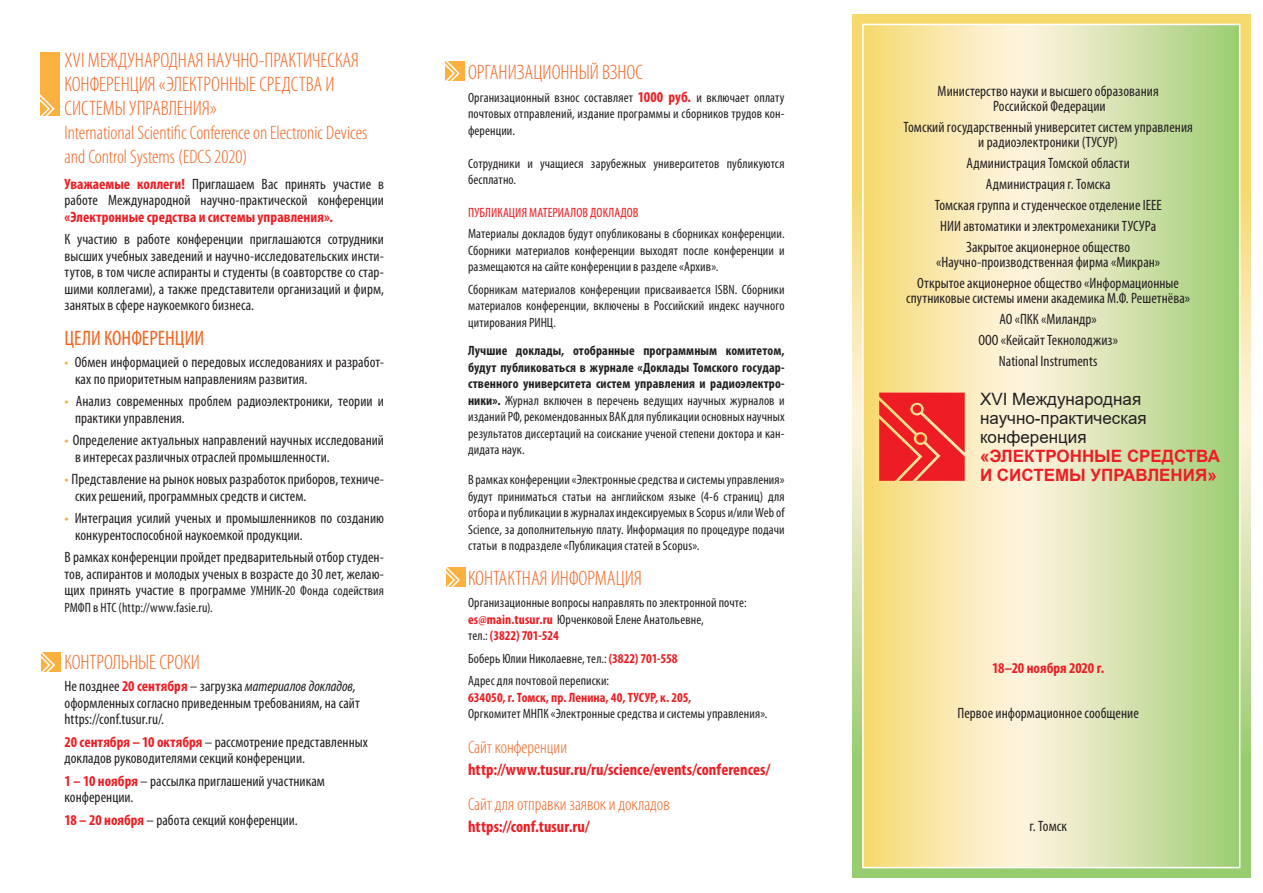
<style>
.page{position:relative;width:1263px;height:893px;background:#fff}
.page>*{position:absolute;margin:0;border:0;box-sizing:border-box;transform-origin:0 0}
.t1{font:300 condensed 21px/24px "Myriad Pro";color:#f36421}
.t2{font:condensed 21px "Myriad Pro";color:#f36421}
.t3{font:300 condensed 19.5px/24px "Myriad Pro";color:#f36421}
.t4{font:300 condensed 18px "Myriad Pro";color:#f36421}
.t5{font:16.95px/19px "Arial";color:#231f20}
.t6{font:700 16.95px/19px "Arial";color:#ee1d23}
.t7{font:700 condensed 16.5px "Myriad Pro";letter-spacing:.005em;color:#ee1d23}
.t8{font:condensed 15px/16.5px "Myriad Pro";letter-spacing:.005em;color:#231f20}
.t9{font:700 condensed 15px "Myriad Pro";letter-spacing:.005em;color:#ee1d23}
.t10{font:condensed 13.5px/16.5px "Myriad Pro";letter-spacing:.01em;color:#231f20;text-align:justify}
.t11{font:700 condensed 13.5px "Myriad Pro";letter-spacing:.005em;color:#ee1d23}
.t12{font:condensed 13.5px "Myriad Pro";letter-spacing:.005em;color:#ee1d23}
.s1{font-weight:700;color:#ee1d23}
.s2{color:#fbb03f}
.s3{font-stretch:normal;color:#fbb03f}
.s4{font-size:13.5px}
.s5{font-style:italic}
.s6{font-weight:700;font-size:15px;color:#ee1d23}
.s7{font-weight:700}
</style>
<div class="page">
<svg style="left:852px;top:15px;width:398px;height:862px;background:#d7dc8f"></svg>
<svg style="left:865px;top:27px;width:372px;height:838px;background:#e2e3ab"></svg>
<div style="left:862px;top:24px;width:378px;height:844px;border:2px solid #fff"></div>
<div style="left:41px;top:653px;width:19px;height:19px;background:#fbb03f"></div>
<svg style="left:41px;top:652px;width:15px;height:20px"></svg>
<div style="left:41px;top:52px;width:19px;height:64px;background:#fbb03f"></div>
<svg style="left:40px;top:93px;width:15px;height:23px"></svg>
<div style="left:446px;top:61px;width:19px;height:19px;background:#fbb03f"></div>
<svg style="left:445px;top:61px;width:16px;height:20px"></svg>
<div style="left:446px;top:568px;width:19px;height:19px;background:#fbb03f"></div>
<svg style="left:446px;top:567px;width:15px;height:20px"></svg>
<svg style="left:879px;top:393px;width:86px;height:88px;background:#ef3430"></svg>
<div style="left:913px;top:405px;width:8px;height:8px;background:#ee1d23;border-radius:50%"></div>
<div style="left:916px;top:434px;width:9px;height:9px;border:1px solid #f58220;border-radius:50%"></div>
<h1 class="t1" style="left:64px;top:49px;width:296px">XVI МЕЖДУНАРОДНАЯ НАУЧНО-ПРАКТИЧЕСКАЯ<br>КОНФЕРЕНЦИЯ «ЭЛЕКТРОННЫЕ СРЕДСТВА И<br>СИСТЕМЫ УПРАВЛЕНИЯ»</h1>
<h2 class="t3" style="left:64px;top:121px;width:304px">International Scientific Conference on Electronic Devices and Control Systems (EDCS 2020)</h2>
<p class="t8" style="left:64px;top:175px;width:321px"><span class="s1">Уважаемые коллеги!</span> Приглашаем Вас принять участие в работе Международной научно-практической конференции</p>
<p class="t9" style="left:64px;top:207px;width:270px">«Электронные средства и системы управления».</p>
<p class="t8" style="left:64px;top:231px;width:321px;text-align:justify">К участию в работе конференции приглашаются сотрудники высших учебных заведений и научно-исследовательских инсти&shy;тутов, в том числе аспиранты и студенты (в соавторстве со стар&shy;шими коллегами), а также представители организаций и фирм, занятых в сфере наукоемкого бизнеса.</p>
<h1 class="t2" style="left:64px;top:325px;width:141px">ЦЕЛИ КОНФЕРЕНЦИИ</h1>
<p class="t8" style="left:75px;top:354px;width:310px;text-indent:-11px"><span class="s2">•</span> Обмен информацией о передовых исследованиях и разработ&shy;ках по приоритетным направлениям развития.</p>
<p class="t8" style="left:75px;top:393px;width:310px;text-indent:-10px"><span class="s3">•</span> Анализ современных проблем радиоэлектроники, теории и практики управления.</p>
<p class="t8" style="left:75px;top:432px;width:310px;text-indent:-10px"><span class="s3">•</span> Определение актуальных направлений научных исследований в интересах различных отраслей промышленности.</p>
<p class="t8" style="left:75px;top:471px;width:310px;text-indent:-11px"><span class="s3">•</span> Представление на рынок новых разработок приборов, техниче&shy;ских решений, программных средств и систем.</p>
<p class="t8" style="left:75px;top:510px;width:311px;text-indent:-10px"><span class="s3">•</span> Интеграция усилий ученых и промышленников по созданию конкурентоспособной наукоемкой продукции.</p>
<p class="t8" style="left:65px;top:549px;width:321px;text-align:justify">В рамках конференции пройдет предварительный отбор студен&shy;тов, аспирантов и молодых ученых в возрасте до 30 лет, желаю&shy;щих принять участие в программе <span class="s4">УМНИК-20 Фонда содействия</span></p>
<p class="t10" style="left:64px;top:599px;width:150px">РМФП в НТС (http://www.fasie.ru).</p>
<h1 class="t1" style="left:64px;top:650px;width:137px">КОНТРОЛЬНЫЕ СРОКИ</h1>
<p class="t8" style="left:64px;top:678px;width:297px">Не позднее <span class="s1">20 сентября</span> – загрузка <span class="s5">материалов докладов, </span>оформленных согласно приведенным требованиям, на сайт https://conf.tusur.ru/.</p>
<p class="t8" style="left:64px;top:733px;width:305px"><span class="s1">20 сентября – 10 октября</span> – рассмотрение представленных докладов руководителями секций конференции.</p>
<p class="t8" style="left:64px;top:772px;width:262px"><span class="s1">1 – 10 ноября</span> – рассылка приглашений участникам конференции.</p>
<p class="t8" style="left:64px;top:811px;width:235px"><span class="s1">18 – 20 ноября</span> – работа секций конференции.</p>
<h1 class="t1" style="left:468px;top:61px;width:176px">ОРГАНИЗАЦИОННЫЙ ВЗНОС</h1>
<p class="t10" style="left:468px;top:89px;width:318px">Организационный взнос составляет <span class="s6">1000 руб.</span> и включает оплату почтовых отправлений, издание программы и сборников трудов кон&shy;ференции.</p>
<p class="t10" style="left:468px;top:155px;width:318px">Сотрудники и учащиеся зарубежных университетов публикуются бесплатно.</p>
<p class="t12" style="left:468px;top:204px;width:172px">ПУБЛИКАЦИЯ МАТЕРИАЛОВ ДОКЛАДОВ</p>
<p class="t10" style="left:468px;top:225px;width:318px">Материалы докладов будут опубликованы в сборниках конференции.<br>Сборники материалов конференции выходят после конференции и размещаются на сайте конференции в разделе «Архив».</p>
<p class="t10" style="left:468px;top:281px;width:318px">Сборникам материалов конференции присваивается ISBN. Сборники материалов конференции, включены в Российский индекс научного цитирования РИНЦ.</p>
<p class="t10" style="left:468px;top:342px;width:318px"><span class="s7">Лучшие доклады, отобранные программным комитетом, будут публиковаться в журнале «Доклады Томского государ&shy;ственного университета систем управления и радиоэлектро&shy;ники».</span> Журнал включен в перечень ведущих научных журналов и изданий РФ, рекомендованных ВАК для публикации основных научных результатов диссертаций на соискание ученой степени доктора и кан&shy;дидата наук.</p>
<p class="t10" style="left:468px;top:471px;width:318px">В рамках конференции «Электронные средства и системы управления» будут приниматься статьи на английском языке (4-6 страниц) для отбора и публикации в журналах индексируемых в Scopus и/или Web of Science, за дополнительную плату. Информация по процедуре подачи статьи в подразделе «Публикация статей в Scopus».</p>
<h1 class="t1" style="left:468px;top:566px;width:175px">КОНТАКТНАЯ ИНФОРМАЦИЯ</h1>
<p class="t10" style="left:468px;top:594px;width:280px;text-align:left">Организационные вопросы направлять по электронной почте: <span class="s1">es@main.tusur.ru</span> Юрченковой Елене Анатольевне,<br>тел.: <span class="s1">(3822) 701-524</span></p>
<p class="t10" style="left:468px;top:647px;width:211px;line-height:22.5px">Боберь Юлии Николаевне, тел.: <span class="s1">(3822) 701-558<br></span>Адрес для почтовой переписки:</p>
<p class="t11" style="left:468px;top:689px;width:225px">634050, г. Томск, пр. Ленина, 40, ТУСУР, к. 205,</p>
<p class="t10" style="left:468px;top:705px;width:301px">Оргкомитет МНПК «Электронные средства и системы управления».</p>
<p class="t4" style="left:468px;top:737px;width:101px">Сайт конференции</p>
<p class="t7" style="left:468px;top:759px;width:304px">http://www.tusur.ru/ru/science/events/conferences/</p>
<p class="t4" style="left:468px;top:794px;width:203px">Сайт для отправки заявок и докладов</p>
<p class="t7" style="left:468px;top:816px;width:123px">https://conf.tusur.ru/</p>
<p class="t8" style="left:938px;top:83px;width:223px;line-height:15px;text-align:center">Министерство науки и высшего образования<br>Российской Федерации</p>
<p class="t8" style="left:903px;top:119px;width:291px;line-height:15px;text-align:center">Томский государственный университет систем управления и радиоэлектроники (ТУСУР)</p>
<p class="t8" style="left:935px;top:152px;width:228px;line-height:21px;text-align:center">Администрация Томской области Администрация г. Томска<br>Томская группа и студенческое отделение IEEE НИИ автоматики и электромеханики ТУСУРа Закрытое акционерное общество</p>
<p class="t8" style="left:917px;top:251px;width:263px;line-height:21px;text-align:center">«Научно-производственная фирма «Микран»<br>Открытое акционерное общество «Информационные</p>
<p class="t8" style="left:906px;top:287px;width:286px;line-height:21px;text-align:center">спутниковые системы имени академика М.Ф. Решетнёва»<br>АО «ПКК «Миландр»<br>ООО «Кейсайт Текнолоджиз»<br>National Instruments</p>
<p class="t5" style="left:980px;top:389px;width:163px">XVI Международная</p>
<p class="t5" style="left:980px;top:408px;width:168px">научно-практическая конференция</p>
<p class="t6" style="left:980px;top:447px;width:241px">«ЭЛЕКТРОННЫЕ СРЕДСТВА<br>И СИСТЕМЫ УПРАВЛЕНИЯ»</p>
<p class="t9" style="left:992px;top:659px;width:114px">18–20 ноября 2020 г.</p>
<p class="t8" style="left:957px;top:705px;width:183px">Первое информационное сообщение</p>
<p class="t8" style="left:1029px;top:817px;width:39px">г. Томск</p>
</div>
